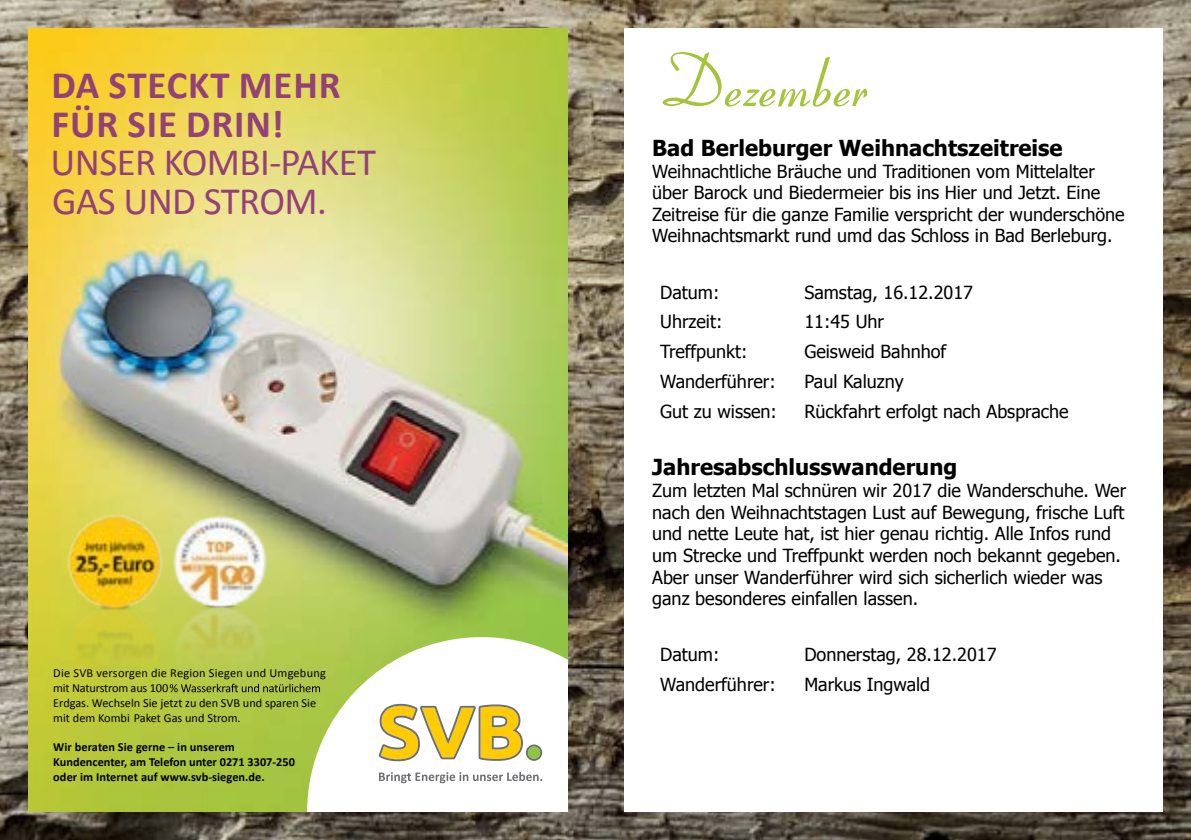
<style>
.page{position:relative;width:1191px;height:840px;background:#fff}
.page>*{position:absolute;margin:0;border:0;box-sizing:border-box;transform-origin:0 0}
.t1{font:72px "Coronet";color:#a4c439}
.t2{font:38.8px/38.8px "Calibri";letter-spacing:-.015em;color:#934179}
.t3{font:700 38.8px/38.8px "Calibri";letter-spacing:.025em;color:#934179}
.t4{font:700 22px "Tahoma";color:#000}
.t5{font:18px/21.6px "Tahoma";color:#000}
.t6{font:12.4px/14.8px "Calibri";color:#000}
.t7{font:700 12.4px/14.8px "Calibri";color:#000}
</style>
<div class="page">
<img style="left:0;top:0;width:1191px;height:839px">
<div style="left:624px;top:28px;width:538px;height:783px;background:#fff"></div>
<img style="left:28px;top:28px;width:539px;height:783px">
<svg style="left:307px;top:636px;width:260px;height:175px"></svg>
<svg style="left:379px;top:771px;width:163px;height:11px"></svg>
<svg style="left:378px;top:703px;width:164px;height:57px"></svg>
<img style="left:165px;top:512px;width:111px;height:183px">
<svg style="left:184px;top:683px;width:136px;height:9px"></svg>
<img style="left:46px;top:514px;width:138px;height:183px">
<h2 class="t3" style="left:51px;top:65px;width:291px">DA STECKT MEHR<br>FÜR SIE DRIN!</h2>
<h2 class="t2" style="left:51px;top:143px;width:327px">UNSER KOMBI-PAKET<br>GAS UND STROM.</h2>
<p class="t6" style="left:53px;top:665px;width:274px">Die SVB versorgen die Region Siegen und Umgebung mit Naturstrom aus 100<br>Erdgas. Wechseln Sie jetzt zu den SVB und sparen Sie mit dem Kombi Paket Gas und Strom.</p>
<p class="t7" style="left:53px;top:739px;width:243px">Wir beraten Sie gerne – in unserem<br>Kundencenter, am Telefon unter 0271 3307-250 oder im Internet auf www.svb-siegen.de.</p>
<h1 class="t1" style="left:652px;top:38px;width:209px">Dezember</h1>
<p class="t4" style="left:652px;top:132px;width:412px">Bad Berleburger Weihnachtszeitreise</p>
<p class="t5" style="left:652px;top:161px;width:474px">Weihnachtliche Bräuche und Traditionen vom Mittelalter über Barock und Biedermeier bis ins Hier und Jetzt. Eine Zeitreise für die ganze Familie verspricht der wunderschöne Weihnachtsmarkt rund umd das Schloss in Bad Berleburg.</p>
<p class="t5" style="left:660px;top:282px;width:61px">Datum:</p>
<p class="t5" style="left:804px;top:282px;width:170px">Samstag, 16.12.2017</p>
<p class="t5" style="left:660px;top:312px;width:64px">Uhrzeit:</p>
<p class="t5" style="left:804px;top:312px;width:81px">11:45 Uhr</p>
<p class="t5" style="left:660px;top:341px;width:89px">Treffpunkt:</p>
<p class="t5" style="left:804px;top:341px;width:143px">Geisweid Bahnhof</p>
<p class="t5" style="left:660px;top:371px;width:117px">Wanderführer:</p>
<p class="t5" style="left:804px;top:371px;width:101px">Paul Kaluzny</p>
<p class="t5" style="left:660px;top:401px;width:118px">Gut zu wissen:</p>
<p class="t5" style="left:804px;top:401px;width:266px">Rückfahrt erfolgt nach Absprache</p>
<p class="t4" style="left:652px;top:451px;width:306px">Jahresabschlusswanderung</p>
<p class="t5" style="left:652px;top:480px;width:475px">Zum letzten Mal schnüren wir 2017 die Wanderschuhe. Wer nach den Weihnachtstagen Lust auf Bewegung, frische Luft und nette Leute hat, ist hier genau richtig. Alle Infos rund um Strecke und Treffpunkt werden noch bekannt gegeben.<br>Aber unser Wanderführer wird sich sicherlich wieder was ganz besonderes einfallen lassen.</p>
<p class="t5" style="left:660px;top:644px;width:61px">Datum:</p>
<p class="t5" style="left:804px;top:644px;width:194px">Donnerstag, 28.12.2017</p>
<p class="t5" style="left:660px;top:674px;width:117px">Wanderführer:</p>
<p class="t5" style="left:804px;top:674px;width:127px">Markus Ingwald</p>
</div>
